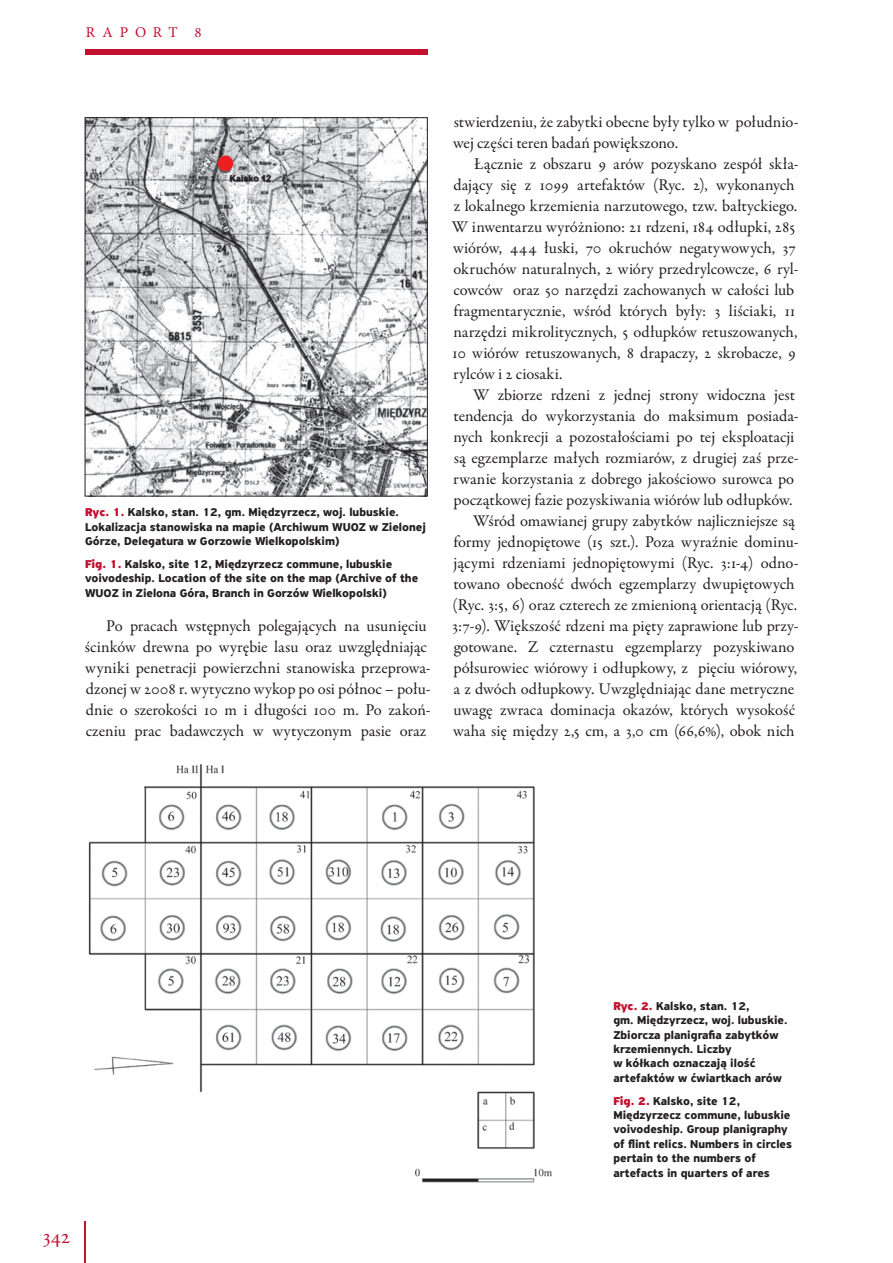
<style>
.page{position:relative;width:893px;height:1263px;background:#fff}
.page>*{position:absolute;margin:0;border:0;box-sizing:border-box;transform-origin:0 0}
.t1{font:21px "Adobe Garamond Pro";color:#c3102f}
.t2{font:16.5px/21px "Garamond Premr Pro";color:#231f20}
.t3{font:15px "Minion Pro";letter-spacing:.45em;color:#c3102f}
.t4{font:700 12px/14.4px "PF Highway Sans Pro";color:#231f20}
.s1{font-weight:900;color:#c3102f}
</style>
<div class="page">
<hr style="left:85px;top:1221px;width:1px;height:42px;background:#c3102f">
<div style="left:85px;top:49px;width:342px;height:6px;background:#c3102f"></div>
<img style="left:88px;top:763px;width:464px;height:420px">
<img style="left:87px;top:119px;width:339px;height:375px">
<div style="left:85px;top:117px;width:343px;height:379px;border:1px solid #231f20"></div>
<div style="left:218px;top:156px;width:15px;height:15px;background:#ee1f23;border-radius:50%"></div>
<p class="t3" style="left:86px;top:23px;width:118px">RAPORT 8</p>
<p class="t4" style="left:85px;top:505px;width:342px"><span class="s1">Ryc. 1.</span> Kalsko, stan. 12, gm. Międzyrzecz, woj. lubuskie.<br>Lokalizacja stanowiska na mapie (Archiwum WUOZ w Zielonej<br>Górze, Delegatura w Gorzowie Wielkopolskim)</p>
<p class="t4" style="left:85px;top:557px;width:335px"><span class="s1">Fig. 1.</span> Kalsko, site 12, Międzyrzecz commune, lubuskie voivodeship. Location of the site on the map (Archive of the<br>WUOZ in Zielona Góra, Branch in Gorzów Wielkopolski)</p>
<p class="t2" style="left:85px;top:616px;width:347px;text-indent:21px">Po pracach wstępnych polegających na usunięciu ścinków drewna po wyrębie lasu oraz uwzględniając wyniki penetracji powierzchni stanowiska przeprowa&shy;dzonej w 2008 r. wytyczno wykop po osi północ – połu&shy;dnie o szerokości 10 m i długości 100 m. Po zakoń&shy;czeniu prac badawczych w wytyczonym pasie oraz</p>
<p class="t2" style="left:453px;top:112px;width:347px">stwierdzeniu, że zabytki obecne były tylko w południo&shy;wej części teren badań powiększono.</p>
<p class="t2" style="left:452px;top:154px;width:348px;text-indent:22px">Łącznie z obszaru 9 arów pozyskano zespół skła&shy;dający się z 1099 artefaktów (Ryc. 2), wykonanych z lokalnego krzemienia narzutowego, tzw. bałtyckiego.<br>W inwentarzu wyróżniono: 21 rdzeni, 184 odłupki, 285 wiórów, 444 łuski, 70 okruchów negatywowych, 37 okruchów naturalnych, 2 wióry przedrylcowcze, 6 ryl&shy;cowców oraz 50 narzędzi zachowanych w całości lub fragmentarycznie, wśród których były: 3 liściaki, 11 narzędzi mikrolitycznych, 5 odłupków retuszowanych, 10 wiórów retuszowanych, 8 drapaczy, 2 skrobacze, 9 rylców i 2 ciosaki.</p>
<p class="t2" style="left:473px;top:385px;width:323px">W zbiorze rdzeni z jednej strony widoczna jest</p>
<p class="t2" style="left:453px;top:406px;width:346px">tendencja do wykorzystania do maksimum posiada-</p>
<p class="t2" style="left:453px;top:427px;width:343px">nych konkrecji a pozostałościami po tej eksploatacji</p>
<p class="t2" style="left:454px;top:448px;width:346px">są egzemplarze małych rozmiarów, z drugiej zaś prze-</p>
<p class="t2" style="left:453px;top:469px;width:342px">rwanie korzystania z dobrego jakościowo surowca po</p>
<p class="t2" style="left:453px;top:490px;width:340px">początkowej fazie pozyskiwania wiórów lub odłupków.</p>
<p class="t2" style="left:473px;top:511px;width:323px">Wśród omawianej grupy zabytków najliczniejsze są</p>
<p class="t2" style="left:453px;top:532px;width:347px">formy jednopiętowe (15 szt.). Poza wyraźnie dominu-</p>
<p class="t2" style="left:454px;top:553px;width:346px">jącymi rdzeniami jednopiętowymi (Ryc. 3:1-4) odno-</p>
<p class="t2" style="left:453px;top:574px;width:343px">towano obecność dwóch egzemplarzy dwupiętowych</p>
<p class="t2" style="left:453px;top:595px;width:346px">(Ryc. 3:5, 6) oraz czterech ze zmienioną orientacją (Ryc.</p>
<p class="t2" style="left:452px;top:616px;width:348px">3:7-9). Większość rdzeni ma pięty zaprawione lub przy-</p>
<p class="t2" style="left:454px;top:637px;width:342px">gotowane. Z czternastu egzemplarzy pozyskiwano</p>
<p class="t2" style="left:453px;top:658px;width:345px">półsurowiec wiórowy i odłupkowy, z pięciu wiórowy,</p>
<p class="t2" style="left:454px;top:679px;width:342px">a z dwóch odłupkowy. Uwzględniając dane metryczne</p>
<p class="t2" style="left:453px;top:700px;width:343px">uwagę zwraca dominacja okazów, których wysokość</p>
<p class="t2" style="left:453px;top:721px;width:343px">waha się między 2,5 cm, a 3,0 cm (66,6%), obok nich</p>
<p class="t1" style="left:43px;top:1224px;width:29px">342</p>
<p class="t4" style="left:613px;top:999px;width:176px"><span class="s1">Ryc. 2.</span> Kalsko, stan. 12,<br>gm. Międzyrzecz, woj. lubuskie.<br>Zbiorcza planigrafia zabytków krzemiennych. Liczby<br>w kółkach oznaczają ilość artefaktów w ćwiartkach arów</p>
<p class="t4" style="left:613px;top:1094px;width:180px"><span class="s1">Fig. 2.</span> Kalsko, site 12,<br>Międzyrzecz commune, lubuskie voivodeship. Group planigraphy of flint relics. Numbers in circles pertain to the numbers of artefacts in quarters of ares</p>
</div>
